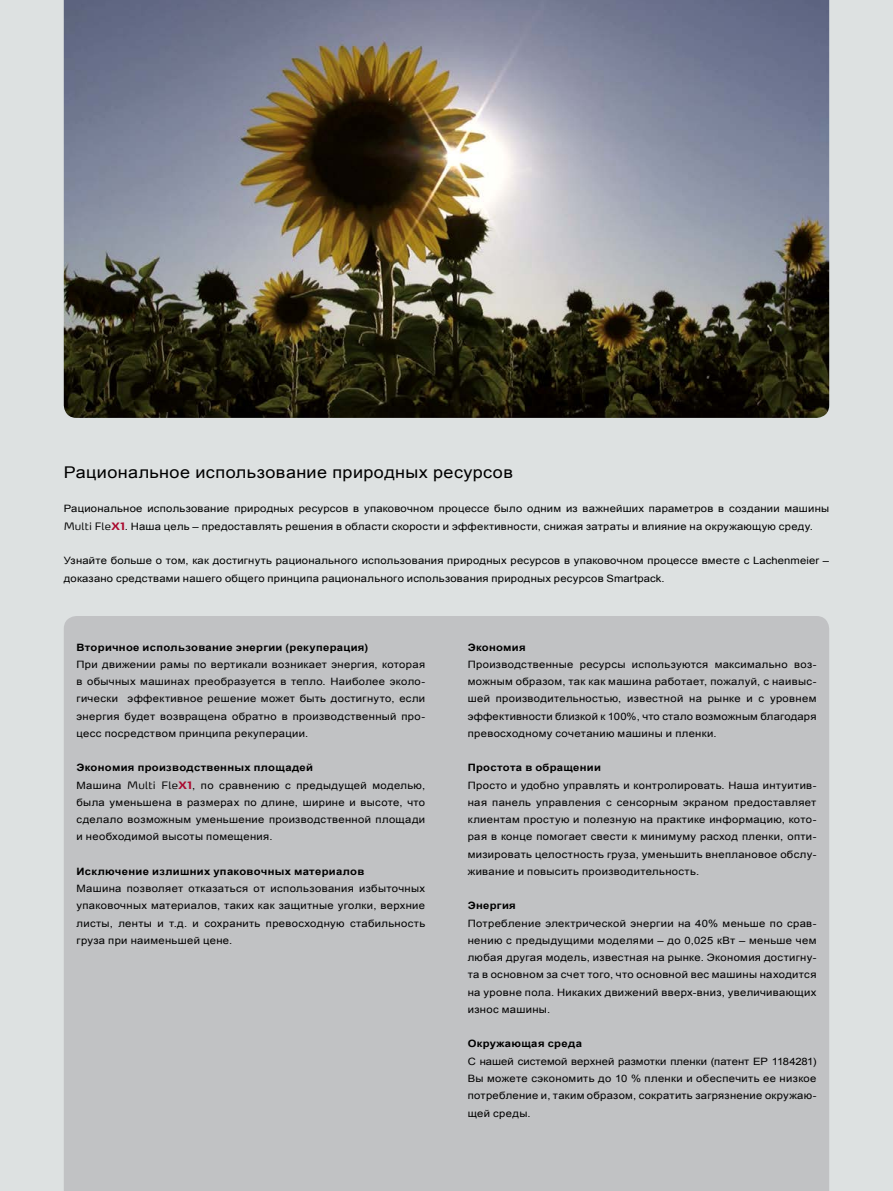
<style>
.page{position:relative;width:893px;height:1191px;background:#dde1e1}
.page>*{position:absolute;margin:0;border:0;box-sizing:border-box;transform-origin:0 0}
.t1{font:16.2px "Arial";letter-spacing:.025em;color:#000;scale:1.11 1}
.t2{font:10.2px/17.2px "Arial";letter-spacing:.025em;color:#000;text-align:justify;scale:1.11 1}
.t3{font:700 10.2px "Arial";letter-spacing:.025em;color:#000;scale:1.11 1}
.s1{font-family:"Max Pro";font-weight:300}
.s2{font-family:"Max Pro";font-weight:700;color:#aa0a2f}
.s3{font-weight:700}
</style>
<div class="page">
<div style="left:64px;top:616px;width:765px;height:575px;background:#c1c2c4"></div>
<img style="left:64px;top:0;width:765px;height:418px">
<h1 class="t1" style="left:64px;top:461px;width:406px">Рациональное использование природных ресурсов</h1>
<p class="t2" style="left:64px;top:500px;width:691px">Рациональное использование природных ресурсов в упаковочном процессе было одним из важнейших параметров в создании машины<br><span class="s1">Multi Fle</span><span class="s2">X1</span>. Наша цель – предоставлять решения в области скорости и эффективности, снижая затраты и влияние на окружающую среду.</p>
<p class="t2" style="left:64px;top:552px;width:691px">Узнайте больше о том, как достигнуть рационального использования природных ресурсов в упаковочном процессе вместе с Lachenmeier – доказано средствами нашего общего принципа рационального использования природных ресурсов Smartpack.</p>
<p class="t3" style="left:77px;top:640px;width:264px">Вторичное использование энергии (рекуперация)</p>
<p class="t2" style="left:77px;top:655px;width:316px">При движении рамы по вертикали возникает энергия, которая в обычных машинах преобразуется в тепло. Наиболее эколо&shy;гически эффективное решение может быть достигнуто, если энергия будет возвращена обратно в производственный про&shy;цесс посредством принципа рекуперации.</p>
<p class="t2" style="left:77px;top:759px;width:316px;text-align:left"><span class="s3">Экономия производственных площадей<br></span>Машина <span class="s1">Multi Fle</span><span class="s2">X1</span>, по сравнению с предыдущей моделью, была уменьшена в размерах по длине, ширине и высоте, что сделало возможным уменьшение производственной площади и необходимой высоты помещения.</p>
<p class="t3" style="left:77px;top:864px;width:261px">Исключение излишних упаковочных материалов</p>
<p class="t2" style="left:77px;top:880px;width:316px">Машина позволяет отказаться от использования избыточных упаковочных материалов, таких как защитные уголки, верхние листы, ленты и т.д. и сохранить превосходную стабильность груза при наименьшей цене.</p>
<p class="t3" style="left:468px;top:640px;width:54px">Экономия</p>
<p class="t2" style="left:468px;top:655px;width:316px">Производственные ресурсы используются максимально воз&shy;можным образом, так как машина работает, пожалуй, с наивыс&shy;шей производительностью, известной на рынке и с уровнем эффективности близкой к 100%, что стало возможным благодаря превосходному сочетанию машины и пленки.</p>
<p class="t3" style="left:468px;top:760px;width:122px">Простота в обращении</p>
<p class="t2" style="left:468px;top:776px;width:316px">Просто и удобно управлять и контролировать. Наша интуитив&shy;ная панель управления с сенсорным экраном предоставляет клиентам простую и полезную на практике информацию, кото&shy;рая в конце помогает свести к минимуму расход пленки, опти&shy;мизировать целостность груза, уменьшить внеплановое обслу&shy;живание и повысить производительность.</p>
<p class="t3" style="left:468px;top:898px;width:45px">Энергия</p>
<p class="t2" style="left:468px;top:914px;width:316px">Потребление электрической энергии на 40% меньше по срав&shy;нению с предыдущими моделями – до 0,025 кВт – меньше чем любая другая модель, известная на рынке. Экономия достигну&shy;та в основном за счет того, что основной вес машины находится на уровне пола. Никаких движений вверх-вниз, увеличивающих износ машины.</p>
<p class="t3" style="left:468px;top:1036px;width:104px">Окружающая среда</p>
<p class="t2" style="left:468px;top:1052px;width:316px">С нашей системой верхней размотки пленки (патент EP 1184281)<br>Вы можете сэкономить до 10 % пленки и обеспечить ее низкое потребление и, таким образом, сократить загрязнение окружаю&shy;щей среды.</p>
</div>
